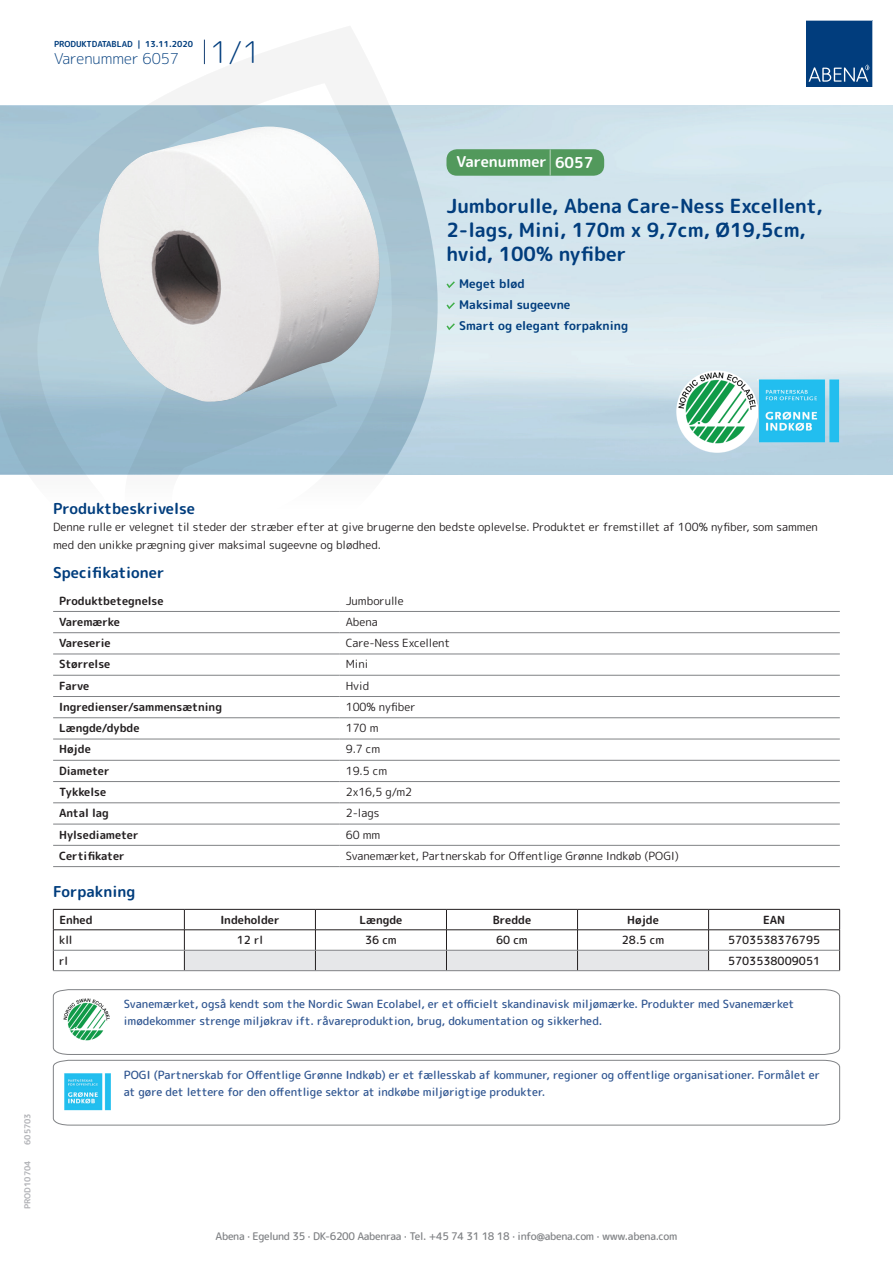
<style>
.page{position:relative;width:893px;height:1263px;background:#fff}
.page>*{position:absolute;margin:0;border:0;box-sizing:border-box;transform-origin:0 0}
.t1{font:700 19.5px/24px "Rounded Mplus 1 c";color:#013d7d}
.t2{font:700 15px "Rounded Mplus 1 c";color:#013d7d}
.t3{font:300 15px "Rounded Mplus 1 c";color:#013d7d}
.t4{font:700 15px "Rounded Mplus 1 c";color:#fff}
.t5{font:700 12px/21px "Rounded Mplus 1 c";color:#013d7d}
.t6{font:500 11.25px/16.5px "Rounded Mplus 1 c";color:#305691}
.t7{font:11.25px/18px "Rounded Mplus 1 c";color:#231f20}
.t8{font:700 11.25px "Rounded Mplus 1 c";color:#231f20}
.t9{font:500 11.25px "Rounded Mplus 1 c";color:#231f20}
.t10{font:500 10.5px "Rounded Mplus 1 c";letter-spacing:-.03em;color:#808285}
.t11{font:700 8.25px "Rounded Mplus 1 c";color:#013d7d}
.t12{font:700 8.25px "Rounded Mplus 1 c";color:#b2b3b7}
.s1{font-size:30px}
.s2{font-size:25.5px}
</style>
<div class="page">
<svg style="left:0;top:26px;width:439px;height:449px"></svg>
<svg style="left:0;top:106px;width:438px;height:368px;background:#a4c2d1"></svg>
<svg style="left:204px;top:40px;width:1px;height:24px"></svg>
<svg style="left:806px;top:20px;width:67px;height:67px;background:#144b86"></svg>
<img style="left:93px;top:127px;width:291px;height:275px">
<hr style="left:53px;top:611px;width:287px;height:1px;background:#808285">
<hr style="left:340px;top:611px;width:500px;height:1px;background:#808285">
<hr style="left:53px;top:632px;width:287px;height:1px;background:#808285">
<hr style="left:340px;top:632px;width:500px;height:1px;background:#808285">
<hr style="left:53px;top:654px;width:287px;height:1px;background:#808285">
<hr style="left:340px;top:654px;width:500px;height:1px;background:#808285">
<hr style="left:53px;top:675px;width:287px;height:1px;background:#808285">
<hr style="left:340px;top:675px;width:500px;height:1px;background:#808285">
<hr style="left:53px;top:696px;width:287px;height:1px;background:#808285">
<hr style="left:340px;top:696px;width:500px;height:1px;background:#808285">
<hr style="left:53px;top:717px;width:287px;height:1px;background:#808285">
<hr style="left:340px;top:717px;width:500px;height:1px;background:#808285">
<hr style="left:53px;top:739px;width:287px;height:1px;background:#808285">
<hr style="left:340px;top:739px;width:500px;height:1px;background:#808285">
<hr style="left:53px;top:760px;width:287px;height:1px;background:#808285">
<hr style="left:340px;top:760px;width:500px;height:1px;background:#808285">
<hr style="left:53px;top:781px;width:287px;height:1px;background:#808285">
<hr style="left:340px;top:781px;width:500px;height:1px;background:#808285">
<hr style="left:53px;top:802px;width:287px;height:1px;background:#808285">
<hr style="left:340px;top:802px;width:500px;height:1px;background:#808285">
<hr style="left:53px;top:824px;width:287px;height:1px;background:#808285">
<hr style="left:340px;top:824px;width:500px;height:1px;background:#808285">
<hr style="left:53px;top:845px;width:287px;height:1px;background:#808285">
<hr style="left:340px;top:845px;width:500px;height:1px;background:#808285">
<hr style="left:53px;top:866px;width:287px;height:1px;background:#808285">
<hr style="left:340px;top:866px;width:500px;height:1px;background:#808285">
<hr style="left:53px;top:909px;width:131px;height:1px;background:#231f20">
<hr style="left:709px;top:909px;width:131px;height:1px;background:#231f20">
<hr style="left:53px;top:929px;width:131px;height:1px;background:#231f20">
<hr style="left:709px;top:929px;width:131px;height:1px;background:#231f20">
<svg style="left:53px;top:909px;width:1px;height:61px"></svg>
<svg style="left:184px;top:909px;width:525px;height:61px"></svg>
<svg style="left:839px;top:909px;width:1px;height:61px"></svg>
<hr style="left:54px;top:950px;width:130px;height:1px;background:#808285">
<hr style="left:184px;top:950px;width:131px;height:1px;background:#808285">
<hr style="left:315px;top:950px;width:131px;height:1px;background:#808285">
<hr style="left:446px;top:950px;width:131px;height:1px;background:#808285">
<hr style="left:577px;top:950px;width:132px;height:1px;background:#808285">
<hr style="left:709px;top:950px;width:130px;height:1px;background:#808285">
<hr style="left:53px;top:970px;width:131px;height:1px;background:#808285">
<hr style="left:184px;top:970px;width:131px;height:1px;background:#808285">
<hr style="left:315px;top:970px;width:131px;height:1px;background:#808285">
<hr style="left:446px;top:970px;width:131px;height:1px;background:#808285">
<hr style="left:577px;top:970px;width:132px;height:1px;background:#808285">
<hr style="left:709px;top:970px;width:131px;height:1px;background:#808285">
<svg style="left:53px;top:989px;width:787px;height:66px"></svg>
<svg style="left:53px;top:1060px;width:787px;height:65px"></svg>
<img style="left:676px;top:371px;width:81px;height:81px">
<img style="left:757px;top:380px;width:82px;height:63px">
<svg style="left:446px;top:281px;width:9px;height:7px"></svg>
<svg style="left:446px;top:302px;width:9px;height:7px"></svg>
<svg style="left:446px;top:323px;width:9px;height:7px"></svg>
<div style="left:446px;top:149px;width:158px;height:27px;background:#52995c;border-radius:10px"></div>
<p class="t11" style="left:54px;top:38px;width:141px">PRODUKTDATABLAD | 13.11.2020</p>
<h2 class="t3" style="left:54px;top:48px;width:208px">Varenummer 6057 <span class="s1">1/1</span></h2>
<h2 class="t4" style="left:457px;top:151px;width:138px">Varenummer <span class="s2">|</span> 6057</h2>
<h1 class="t1" style="left:446px;top:194px;width:378px">Jumborulle, Abena Care-Ness Excellent,<br>2-lags, Mini, 170m x 9,7cm, Ø19,5cm, hvid, 100% nyfiber</h1>
<p class="t5" style="left:459px;top:273px;width:170px">Meget blød<br>Maksimal sugeevne<br>Smart og elegant forpakning</p>
<p class="t12" style="left:22px;top:1145px;width:33px;rotate:-90deg">605703</p>
<p class="t12" style="left:22px;top:1209px;width:50px;rotate:-90deg">PROD10704</p>
<h2 class="t2" style="left:53px;top:498px;width:143px">Produktbeskrivelse</h2>
<p class="t7" style="left:53px;top:517px;width:766px">Denne rulle er velegnet til steder der stræber efter at give brugerne den bedste oplevelse. Produktet er fremstillet af 100% nyfiber, som sammen med den unikke prægning giver maksimal sugeevne og blødhed.</p>
<h2 class="t2" style="left:53px;top:562px;width:113px">Specifikationer</h2>
<p class="t8" style="left:59px;top:592px;width:106px">Produktbetegnelse</p>
<p class="t7" style="left:346px;top:591px;width:59px">Jumborulle</p>
<p class="t8" style="left:59px;top:614px;width:62px">Varemærke</p>
<p class="t7" style="left:346px;top:613px;width:34px">Abena</p>
<p class="t8" style="left:59px;top:635px;width:53px">Vareserie</p>
<p class="t7" style="left:346px;top:634px;width:106px">Care-Ness Excellent</p>
<p class="t8" style="left:59px;top:656px;width:53px">Størrelse</p>
<p class="t7" style="left:346px;top:655px;width:24px">Mini</p>
<p class="t8" style="left:59px;top:678px;width:32px">Farve</p>
<p class="t7" style="left:346px;top:676px;width:25px">Hvid</p>
<p class="t8" style="left:59px;top:699px;width:164px">Ingredienser/sammensætning</p>
<p class="t7" style="left:346px;top:698px;width:71px">100% nyfiber</p>
<p class="t8" style="left:59px;top:720px;width:82px">Længde/dybde</p>
<p class="t7" style="left:346px;top:719px;width:34px">170 m</p>
<p class="t8" style="left:59px;top:741px;width:33px">Højde</p>
<p class="t7" style="left:346px;top:740px;width:36px">9.7 cm</p>
<p class="t8" style="left:59px;top:763px;width:52px">Diameter</p>
<p class="t7" style="left:346px;top:762px;width:43px">19.5 cm</p>
<p class="t8" style="left:59px;top:784px;width:49px">Tykkelse</p>
<p class="t7" style="left:346px;top:783px;width:68px">2x16,5 g/m2</p>
<p class="t8" style="left:59px;top:805px;width:51px">Antal lag</p>
<p class="t7" style="left:346px;top:804px;width:35px">2-lags</p>
<p class="t8" style="left:59px;top:826px;width:81px">Hylsediameter</p>
<p class="t7" style="left:346px;top:825px;width:36px">60 mm</p>
<p class="t8" style="left:59px;top:848px;width:67px">Certifikater</p>
<p class="t7" style="left:346px;top:847px;width:335px">Svanemærket, Partnerskab for Offentlige Grønne Indkøb (POGI)</p>
<h2 class="t2" style="left:53px;top:881px;width:84px">Forpakning</h2>
<p class="t8" style="left:59px;top:912px;width:35px">Enhed</p>
<p class="t8" style="left:220px;top:912px;width:61px">Indeholder</p>
<p class="t8" style="left:359px;top:912px;width:44px">Længde</p>
<p class="t8" style="left:493px;top:912px;width:40px">Bredde</p>
<p class="t8" style="left:627px;top:912px;width:33px">Højde</p>
<p class="t8" style="left:763px;top:912px;width:24px">EAN</p>
<p class="t9" style="left:59px;top:932px;width:15px">kll</p>
<p class="t9" style="left:237px;top:932px;width:28px">12 rl</p>
<p class="t9" style="left:365px;top:932px;width:33px">36 cm</p>
<p class="t9" style="left:496px;top:932px;width:33px">60 cm</p>
<p class="t9" style="left:622px;top:932px;width:44px">28.5 cm</p>
<p class="t9" style="left:728px;top:932px;width:94px">5703538376795</p>
<p class="t9" style="left:59px;top:952px;width:10px">rl</p>
<p class="t9" style="left:728px;top:952px;width:94px">5703538009051</p>
<p class="t6" style="left:124px;top:996px;width:672px">Svanemærket, også kendt som the Nordic Swan Ecolabel, er et officielt skandinavisk miljømærke. Produkter med Svanemærket imødekommer strenge miljøkrav ift. råvareproduktion, brug, dokumentation og sikkerhed.</p>
<p class="t6" style="left:124px;top:1067px;width:698px">POGI (Partnerskab for Offentlige Grønne Indkøb) er et fællesskab af kommuner, regioner og offentlige organisationer. Formålet er at gøre det lettere for den offentlige sektor at indkøbe miljørigtige produkter.</p>
<p class="t10" style="left:216px;top:1229px;width:463px">Abena · Egelund 35 · DK-6200 Aabenraa · Tel. +45 74 31 18 18 · info@abena.com · www.abena.com</p>
</div>
